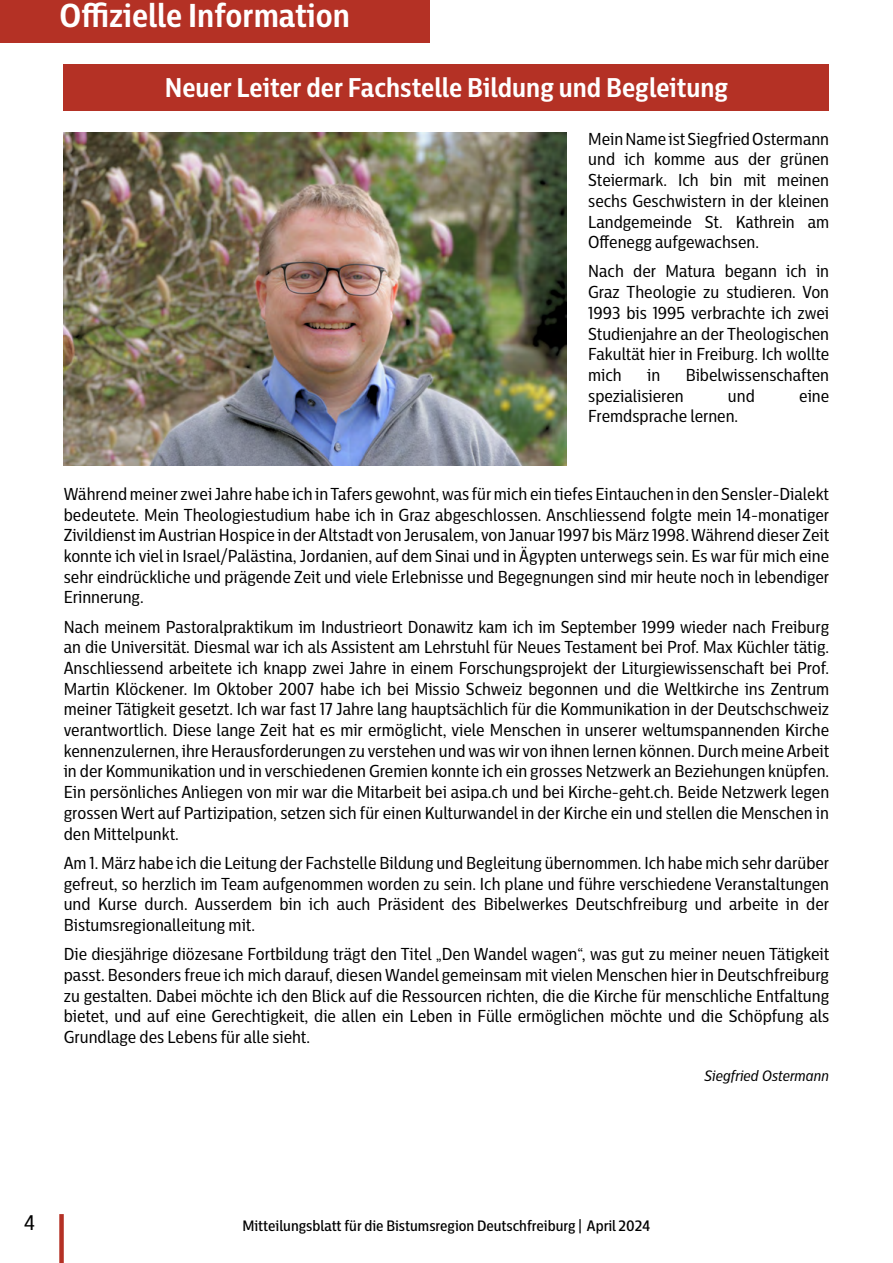
<style>
.page{position:relative;width:893px;height:1263px;background:#fff}
.page>*{position:absolute;margin:0;border:0;box-sizing:border-box;transform-origin:0 0}
.t1{font:700 33px "Centrale Sans Cnd";color:#fff}
.t2{font:700 27px "Centrale Sans Cnd";color:#fff}
.t3{font:21px "Centrale Sans Cnd";color:#000}
.t4{font:17.25px/20.7px "Centrale Sans Cnd";color:#000;text-align:justify}
.t5{font:500 15px "Centrale Sans Cnd";color:#000}
.t6{font:italic 15px "Centrale Sans Cnd";color:#000}
</style>
<div class="page">
<div style="left:59px;top:1214px;width:5px;height:49px;background:#b43125"></div>
<div style="left:0;top:0;width:429px;height:43px;background:#b43125"></div>
<div style="left:64px;top:64px;width:765px;height:47px;background:#b43125"></div>
<img style="left:64px;top:132px;width:503px;height:334px">
<h1 class="t1" style="left:60px;top:-6px;width:292px">Offizielle Information</h1>
<h2 class="t2" style="left:165px;top:70px;width:565px">Neuer Leiter der Fachstelle Bildung und Begleitung</h2>
<p class="t4" style="left:588px;top:128px;width:242px">Mein Name ist Siegfried Ostermann und ich komme aus der grünen Steiermark. Ich bin mit meinen sechs Geschwistern in der kleinen Landgemeinde St. Kathrein am Offenegg aufgewachsen.</p>
<p class="t4" style="left:588px;top:261px;width:242px">Nach der Matura begann ich in Graz Theologie zu studieren. Von 1993 bis 1995 verbrachte ich zwei Studienjahre an der Theologischen Fakultät hier in Freiburg. Ich wollte mich</p>
<p class="t4" style="left:647px;top:364px;width:15px">in</p>
<p class="t4" style="left:686px;top:364px;width:145px">Bibelwissenschaften</p>
<p class="t4" style="left:588px;top:385px;width:97px">spezialisieren</p>
<p class="t4" style="left:728px;top:385px;width:28px">und</p>
<p class="t4" style="left:799px;top:385px;width:31px">eine</p>
<p class="t4" style="left:588px;top:406px;width:152px">Fremdsprache lernen.</p>
<p class="t4" style="left:64px;top:483px;width:767px">Während meiner zwei Jahre habe ich in Tafers gewohnt, was für mich ein tiefes Eintauchen in den Sensler-Dialekt bedeutete. Mein Theologiestudium habe ich in Graz abgeschlossen. Anschliessend folgte mein 14-monatiger Zivildienst im Austrian Hospice in der Altstadt von Jerusalem, von Januar 1997 bis März 1998. Während dieser Zeit konnte ich viel in Israel/Palästina, Jordanien, auf dem Sinai und in Ägypten unterwegs sein. Es war für mich eine sehr eindrückliche und prägende Zeit und viele Erlebnisse und Begegnungen sind mir heute noch in lebendiger Erinnerung.</p>
<p class="t4" style="left:64px;top:616px;width:767px">Nach meinem Pastoralpraktikum im Industrieort Donawitz kam ich im September 1999 wieder nach Freiburg an die Universität. Diesmal war ich als Assistent am Lehrstuhl für Neues Testament bei Prof. Max Küchler tätig.<br>Anschliessend arbeitete ich knapp zwei Jahre in einem Forschungsprojekt der Liturgiewissenschaft bei Prof.<br>Martin Klöckener. Im Oktober 2007 habe ich bei Missio Schweiz begonnen und die Weltkirche ins Zentrum meiner Tätigkeit gesetzt. Ich war fast 17 Jahre lang hauptsächlich für die Kommunikation in der Deutschschweiz verantwortlich. Diese lange Zeit hat es mir ermöglicht, viele Menschen in unserer weltumspannenden Kirche kennenzulernen, ihre Herausforderungen zu verstehen und was wir von ihnen lernen können. Durch meine Arbeit in der Kommunikation und in verschiedenen Gremien konnte ich ein grosses Netzwerk an Beziehungen knüpfen.<br>Ein persönliches Anliegen von mir war die Mitarbeit bei asipa.ch und bei Kirche-geht.ch. Beide Netzwerk legen grossen Wert auf Partizipation, setzen sich für einen Kulturwandel in der Kirche ein und stellen die Menschen in den Mittelpunkt.</p>
<p class="t4" style="left:64px;top:852px;width:767px">Am 1. März habe ich die Leitung der Fachstelle Bildung und Begleitung übernommen. Ich habe mich sehr darüber gefreut, so herzlich im Team aufgenommen worden zu sein. Ich plane und führe verschiedene Veranstaltungen und Kurse durch. Ausserdem bin ich auch Präsident des Bibelwerkes Deutschfreiburg und arbeite in der Bistumsregionalleitung mit.</p>
<p class="t4" style="left:64px;top:943px;width:767px">Die diesjährige diözesane Fortbildung trägt den Titel „Den Wandel wagen“, was gut zu meiner neuen Tätigkeit passt. Besonders freue ich mich darauf, diesen Wandel gemeinsam mit vielen Menschen hier in Deutschfreiburg zu gestalten. Dabei möchte ich den Blick auf die Ressourcen richten, die die Kirche für menschliche Entfaltung bietet, und auf eine Gerechtigkeit, die allen ein Leben in Fülle ermöglichen möchte und die Schöpfung als Grundlage des Lebens für alle sieht.</p>
<p class="t6" style="left:704px;top:1067px;width:126px">Siegfried Ostermann</p>
<p class="t3" style="left:24px;top:1209px;width:13px">4</p>
<p class="t5" style="left:242px;top:1216px;width:410px">Mitteilungsblatt für die Bistumsregion Deutschfreiburg | April 2024</p>
</div>
